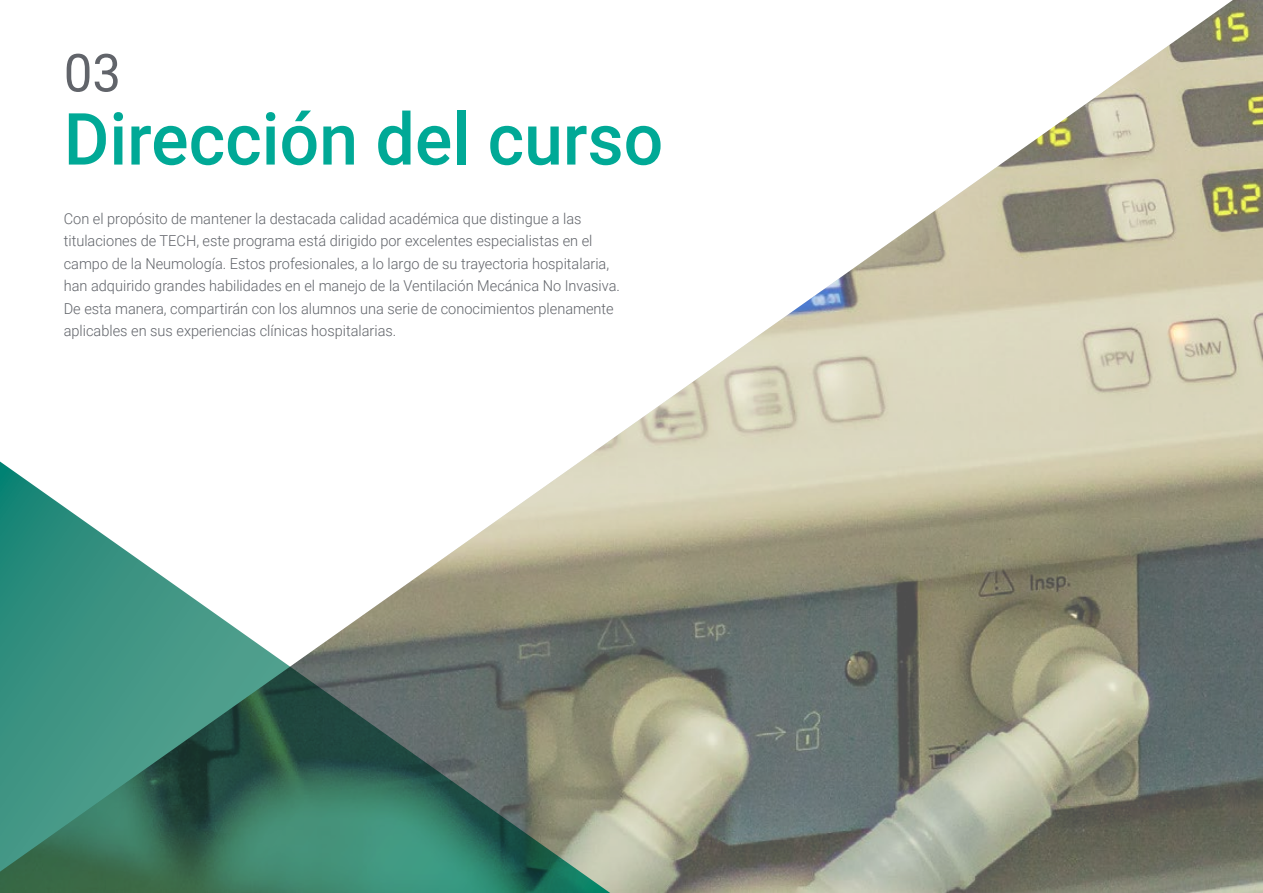
<style>
.page{position:relative;width:1263px;height:893px;background:#fff}
.page>*{position:absolute;margin:0;border:0;box-sizing:border-box;transform-origin:0 0}
.t1{font:500 72px "Roboto";color:#00a996}
.t2{font:52.5px "Roboto";color:#61646a}
.t3{font:300 15px/22.5px "Roboto";color:#61646a}
</style>
<div class="page">
<img style="left:602px;top:0;width:661px;height:893px">
<svg style="left:0;top:446px;width:640px;height:447px"></svg>
<h2 class="t2" style="left:64px;top:36px;width:59px">03</h2>
<h1 class="t1" style="left:64px;top:89px;width:601px">Dirección del curso</h1>
<p class="t3" style="left:64px;top:207px;width:558px">Con el propósito de mantener la destacada calidad académica que distingue a las titulaciones de TECH, este programa está dirigido por excelentes especialistas en el campo de la Neumología. Estos profesionales, a lo largo de su trayectoria hospitalaria, han adquirido grandes habilidades en el manejo de la Ventilación Mecánica No Invasiva.<br>De esta manera, compartirán con los alumnos una serie de conocimientos plenamente aplicables en sus experiencias clínicas hospitalarias.</p>
</div>
